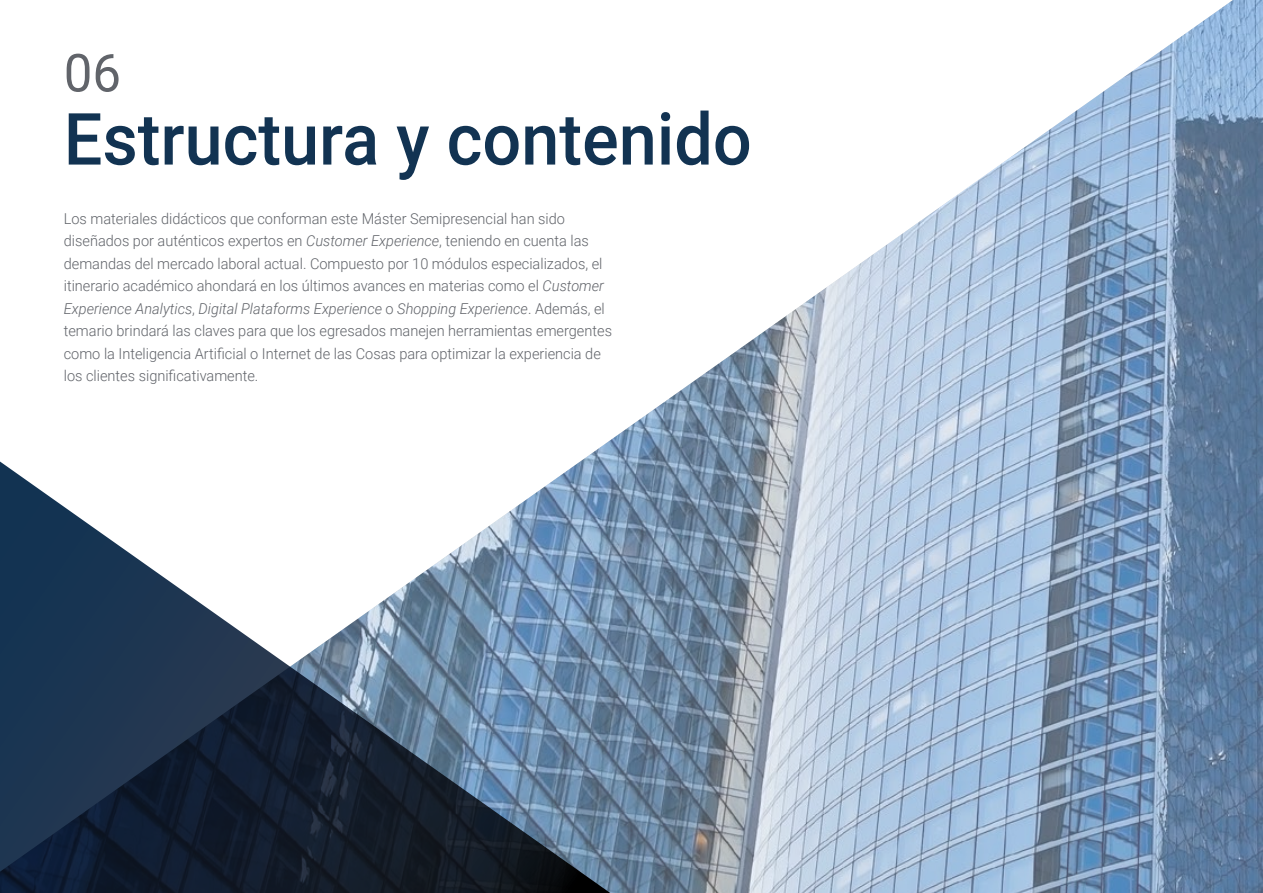
<style>
.page{position:relative;width:1263px;height:893px;background:#fff}
.page>*{position:absolute;margin:0;border:0;box-sizing:border-box;transform-origin:0 0}
.t1{font:500 72px "Roboto";color:#123352;scale:.95 1}
.t2{font:52.5px "Roboto";color:#61646a}
.t3{font:300 15px/22.5px "Roboto";color:#61646a}
.s1{font-style:italic}
</style>
<div class="page">
<img style="left:602px;top:0;width:661px;height:893px">
<svg style="left:0;top:446px;width:640px;height:447px"></svg>
<h2 class="t2" style="left:64px;top:36px;width:59px">06</h2>
<h1 class="t1" style="left:64px;top:89px;width:726px">Estructura y contenido</h1>
<p class="t3" style="left:64px;top:207px;width:550px">Los materiales didácticos que conforman este Máster Semipresencial han sido diseñados por auténticos expertos en <span class="s1">Customer Experience</span>, teniendo en cuenta las demandas del mercado laboral actual. Compuesto por 10 módulos especializados, el itinerario académico ahondará en los últimos avances en materias como el <span class="s1">Customer Experience Analytics</span>, <span class="s1">Digital Plataforms Experience</span> o <span class="s1">Shopping Experience</span>. Además, el temario brindará las claves para que los egresados manejen herramientas emergentes como la Inteligencia Artificial o Internet de las Cosas para optimizar la experiencia de los clientes significativamente.</p>
</div>
